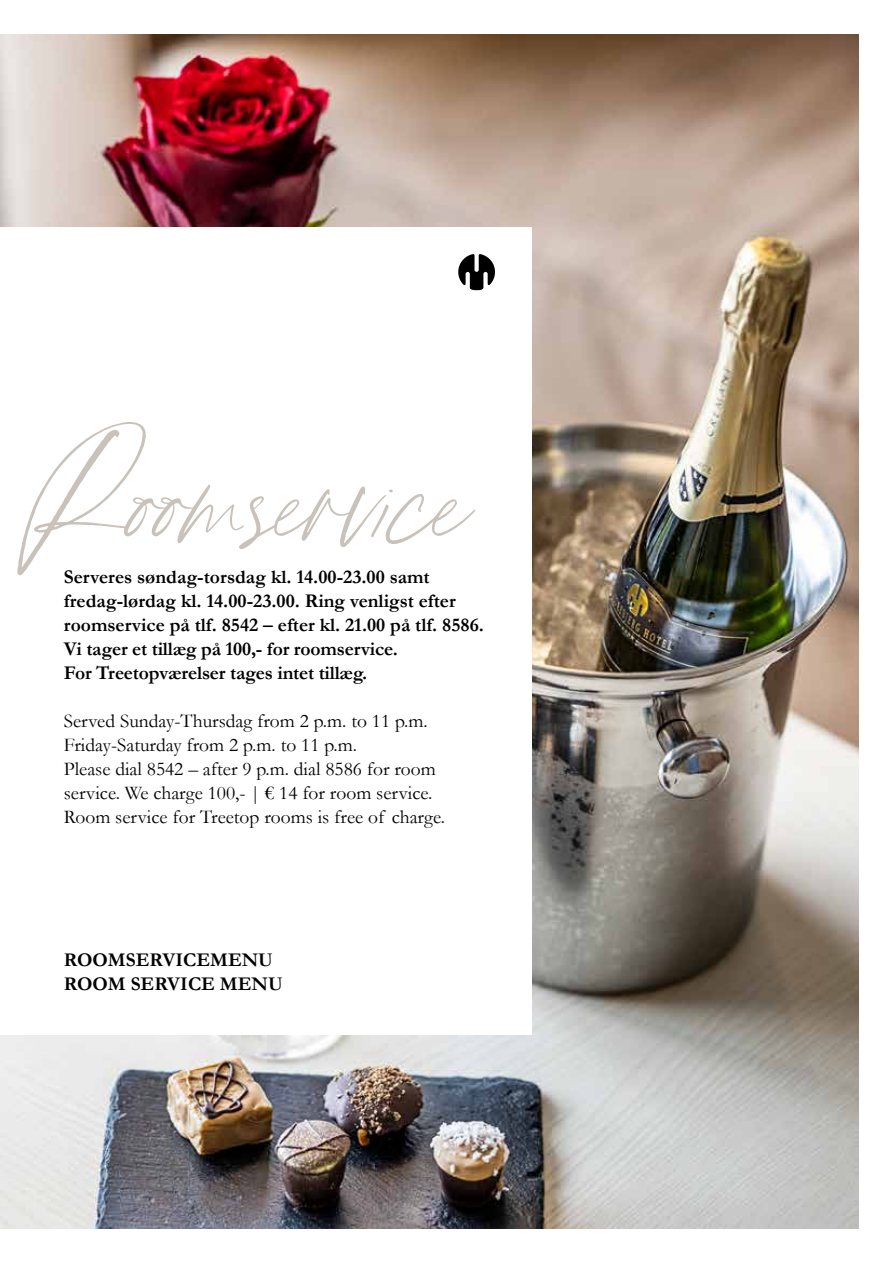
<style>
.page{position:relative;width:893px;height:1263px;background:#fff}
.page>*{position:absolute;margin:0;border:0;box-sizing:border-box;transform-origin:0 0}
.t1{font:120px "Jouleset Jaques Hand";color:#c9c2bb}
.t2{font:700 19.5px/24px "Garamond";color:#000}
.t3{font:19.5px/24px "Garamond";color:#000}
</style>
<div class="page">
<img style="left:1px;top:34px;width:858px;height:1195px">
<div style="left:0;top:227px;width:531px;height:808px;background:#fff"></div>
<svg style="left:458px;top:254px;width:37px;height:36px"></svg>
<h1 class="t1" style="left:16px;top:421px;width:447px">Roomservice</h1>
<p class="t2" style="left:64px;top:564px;width:422px">Serveres søndag-torsdag kl. 14.00-23.00 samt fredag-lørdag kl. 14.00-23.00. Ring venligst efter roomservice på tlf. 8542 – efter kl. 21.00 på tlf. 8586.<br>Vi tager et tillæg på 100,- for roomservice.<br>For Treetopværelser tages intet tillæg.</p>
<p class="t3" style="left:64px;top:708px;width:383px">Served Sunday-Thursdag from 2 p.m. to 11 p.m.<br>Friday-Saturday from 2 p.m. to 11 p.m.<br>Please dial 8542 – after 9 p.m. dial 8586 for room service. We charge 100,- | € 14 for room service.<br>Room service for Treetop rooms is free of charge.</p>
<p class="t2" style="left:64px;top:948px;width:221px">ROOMSERVICEMENU<br>ROOM SERVICE MENU</p>
</div>
